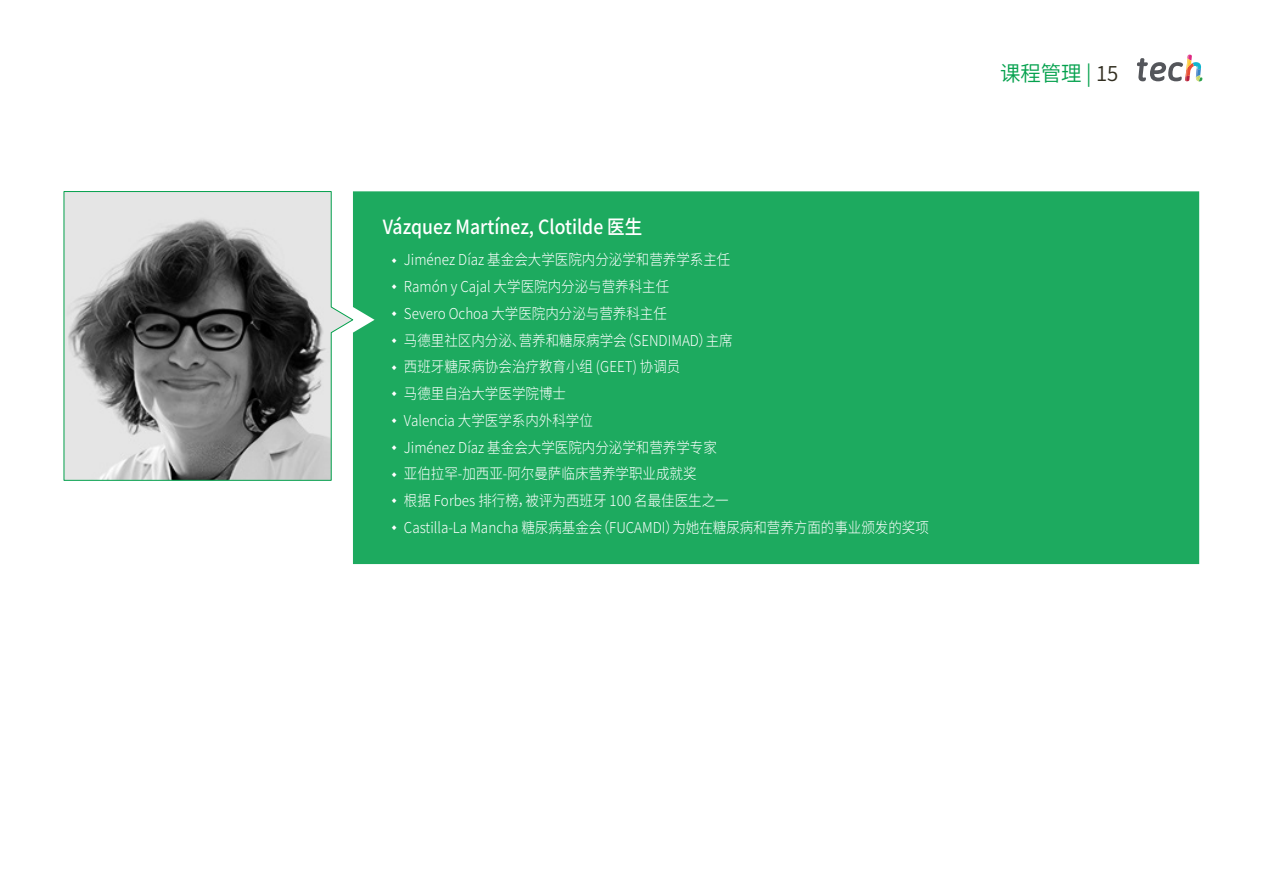
<style>
.page{position:relative;width:1263px;height:893px;background:#fff}
.page>*{position:absolute;margin:0;border:0;box-sizing:border-box;transform-origin:0 0}
.t1{font:21px "Source Han Sans CN";color:#04a14d}
.t2{font:500 19.5px "Source Han Sans CN";color:#fff;scale:.9 1}
.t3{font:300 15px/26.7px "Source Han Sans CN";color:#fff;scale:.9 1}
.s1{color:#312e20}
</style>
<div class="page">
<svg style="left:1137px;top:55px;width:65px;height:27px"></svg>
<div style="left:353px;top:191px;width:846px;height:373px;background:#1daa5f"></div>
<svg style="left:64px;top:191px;width:289px;height:290px;background:#979998"></svg>
<svg style="left:392px;top:258px;width:4px;height:5px"></svg>
<svg style="left:392px;top:285px;width:4px;height:5px"></svg>
<svg style="left:392px;top:311px;width:4px;height:5px"></svg>
<svg style="left:392px;top:338px;width:4px;height:5px"></svg>
<svg style="left:392px;top:365px;width:4px;height:5px"></svg>
<svg style="left:392px;top:392px;width:4px;height:5px"></svg>
<svg style="left:392px;top:418px;width:4px;height:5px"></svg>
<svg style="left:392px;top:445px;width:4px;height:5px"></svg>
<svg style="left:392px;top:472px;width:4px;height:5px"></svg>
<svg style="left:392px;top:499px;width:4px;height:5px"></svg>
<svg style="left:392px;top:525px;width:4px;height:5px"></svg>
<h2 class="t2" style="left:383px;top:216px;width:290px">Vázquez Martínez, Clotilde 医生</h2>
<p class="t3" style="left:404px;top:247px;width:585px">Jiménez Díaz 基金会大学医院内分泌学和营养学系主任<br>Ramón y Cajal 大学医院内分泌与营养科主任<br>Severo Ochoa 大学医院内分泌与营养科主任<br>马德里社区内分泌、营养和糖尿病学会（SENDIMAD）主席<br>西班牙糖尿病协会治疗教育小组 (GEET) 协调员<br>马德里自治大学医学院博士<br>Valencia 大学医学系内外科学位<br>Jiménez Díaz 基金会大学医院内分泌学和营养学专家<br>亚伯拉罕-加西亚-阿尔曼萨临床营养学职业成就奖<br>根据 Forbes 排行榜，被评为西班牙 100 名最佳医生之一<br>Castilla-La Mancha 糖尿病基金会（FUCAMDI）为她在糖尿病和营养方面的事业颁发的奖项</p>
<h1 class="t1" style="left:1000px;top:61px;width:120px">课程管理 | <span class="s1">15</span></h1>
</div>
